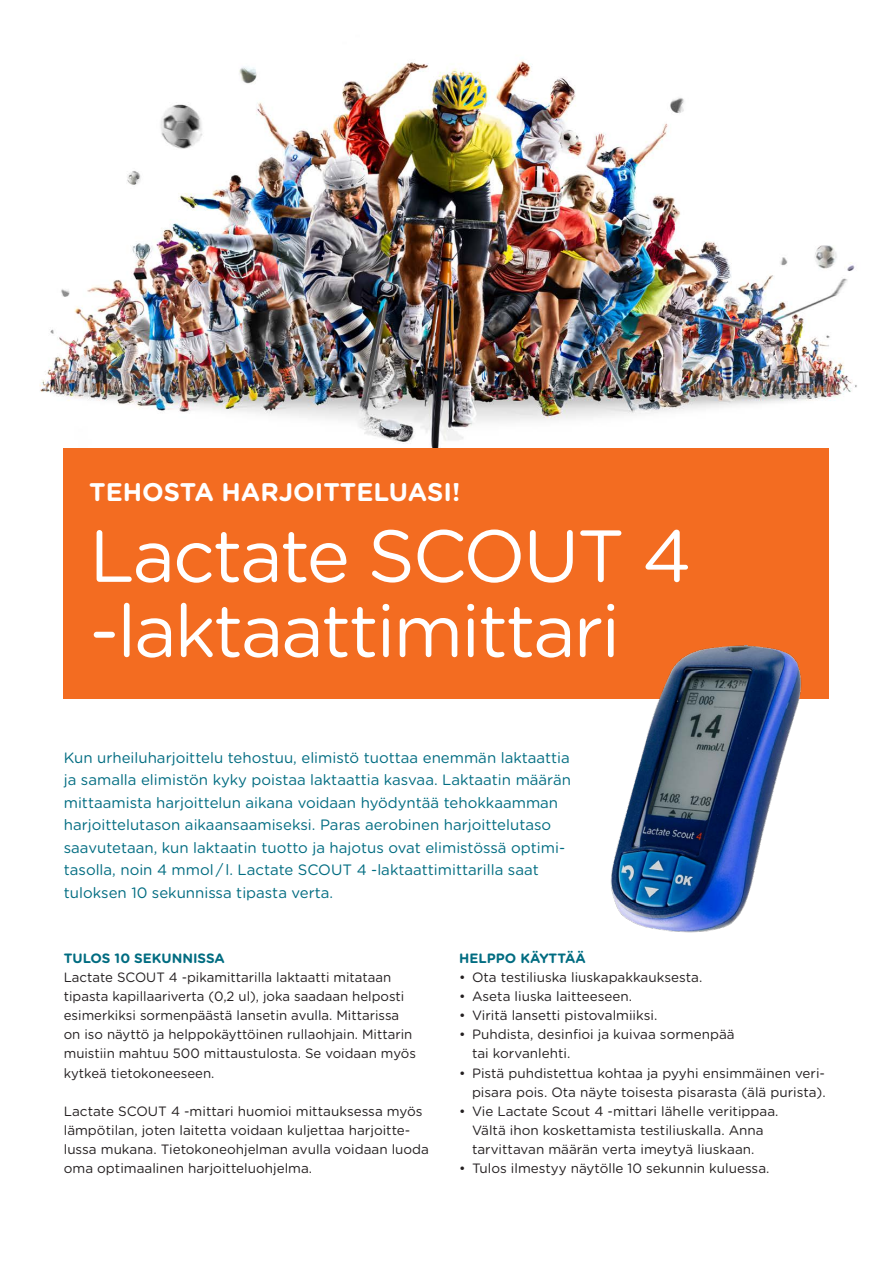
<style>
.page{position:relative;width:893px;height:1263px;background:#fff}
.page>*{position:absolute;margin:0;border:0;box-sizing:border-box;transform-origin:0 0}
.t1{font:73.5px/75px "Gotham Rounded";letter-spacing:-.03em;color:#fff}
.t2{font:700 25.5px "Gotham Rounded";color:#fff}
.t3{font:15px/22.5px "Gotham Rounded";color:#006c81}
.t4{font:13.5px/19.2px "Gotham Rounded";color:#231f20}
.t5{font:700 13.5px "Gotham Rounded";color:#006c81}
</style>
<div class="page">
<img style="left:39px;top:60px;width:818px;height:427px">
<div style="left:64px;top:448px;width:765px;height:251px;background:#f36c21"></div>
<img style="left:610px;top:645px;width:192px;height:288px">
<h2 class="t2" style="left:89px;top:474px;width:372px">TEHOSTA HARJOITTELUASI!</h2>
<h1 class="t1" style="left:89px;top:515px;width:604px">Lactate SCOUT 4 -laktaattimittari</h1>
<p class="t3" style="left:64px;top:745px;width:509px">Kun urheiluharjoittelu tehostuu, elimistö tuottaa enemmän laktaattia ja samalla elimistön kyky poistaa laktaattia kasvaa. Laktaatin määrän mittaamista harjoittelun aikana voidaan hyödyntää tehokkaamman harjoittelutason aikaansaamiseksi. Paras aerobinen harjoittelutaso saavutetaan, kun laktaatin tuotto ja hajotus ovat elimistössä optimi&shy;tasolla, noin 4 mmol / l. Lactate SCOUT 4 -laktaattimittarilla saat tuloksen 10 sekunnissa tipasta verta.</p>
<p class="t5" style="left:64px;top:948px;width:163px">TULOS 10 SEKUNNISSA</p>
<p class="t4" style="left:64px;top:967px;width:354px">Lactate SCOUT 4 -pikamittarilla laktaatti mitataan tipasta kapillaariverta (0,2 ul), joka saadaan helposti esimerkiksi sormenpäästä lansetin avulla. Mittarissa on iso näyttö ja helppokäyttöinen rullaohjain. Mittarin muistiin mahtuu 500 mittaustulosta. Se voidaan myös kytkeä tietokoneeseen.</p>
<p class="t4" style="left:64px;top:1101px;width:367px">Lactate SCOUT 4 -mittari huomioi mittauksessa myös lämpötilan, joten laitetta voidaan kuljettaa harjoitte&shy;lussa mukana. Tietokoneohjelman avulla voidaan luoda oma optimaalinen harjoitteluohjelma.</p>
<p class="t5" style="left:459px;top:948px;width:128px">HELPPO KÄYTTÄÄ</p>
<p class="t4" style="left:459px;top:967px;width:245px">• Ota testiliuska liuskapakkauksesta.</p>
<p class="t4" style="left:459px;top:986px;width:174px">• Aseta liuska laitteeseen.</p>
<p class="t4" style="left:459px;top:1005px;width:200px">• Viritä lansetti pistovalmiiksi.</p>
<p class="t4" style="left:472px;top:1024px;width:264px;text-indent:-13px">• Puhdista, desinfioi ja kuivaa sormenpää tai korvanlehti.</p>
<p class="t4" style="left:459px;top:1062px;width:368px;text-align:right">• Pistä puhdistettua kohtaa ja pyyhi ensimmäinen veri&shy;pisara pois. Ota näyte toisesta pisarasta (älä purista).</p>
<p class="t4" style="left:472px;top:1101px;width:308px;text-indent:-13px">• Vie Lactate Scout 4 -mittari lähelle veritippaa.<br>Vältä ihon koskettamista testiliuskalla. Anna tarvittavan määrän verta imeytyä liuskaan.</p>
<p class="t4" style="left:459px;top:1158px;width:312px">• Tulos ilmestyy näytölle 10 sekunnin kuluessa.</p>
</div>
